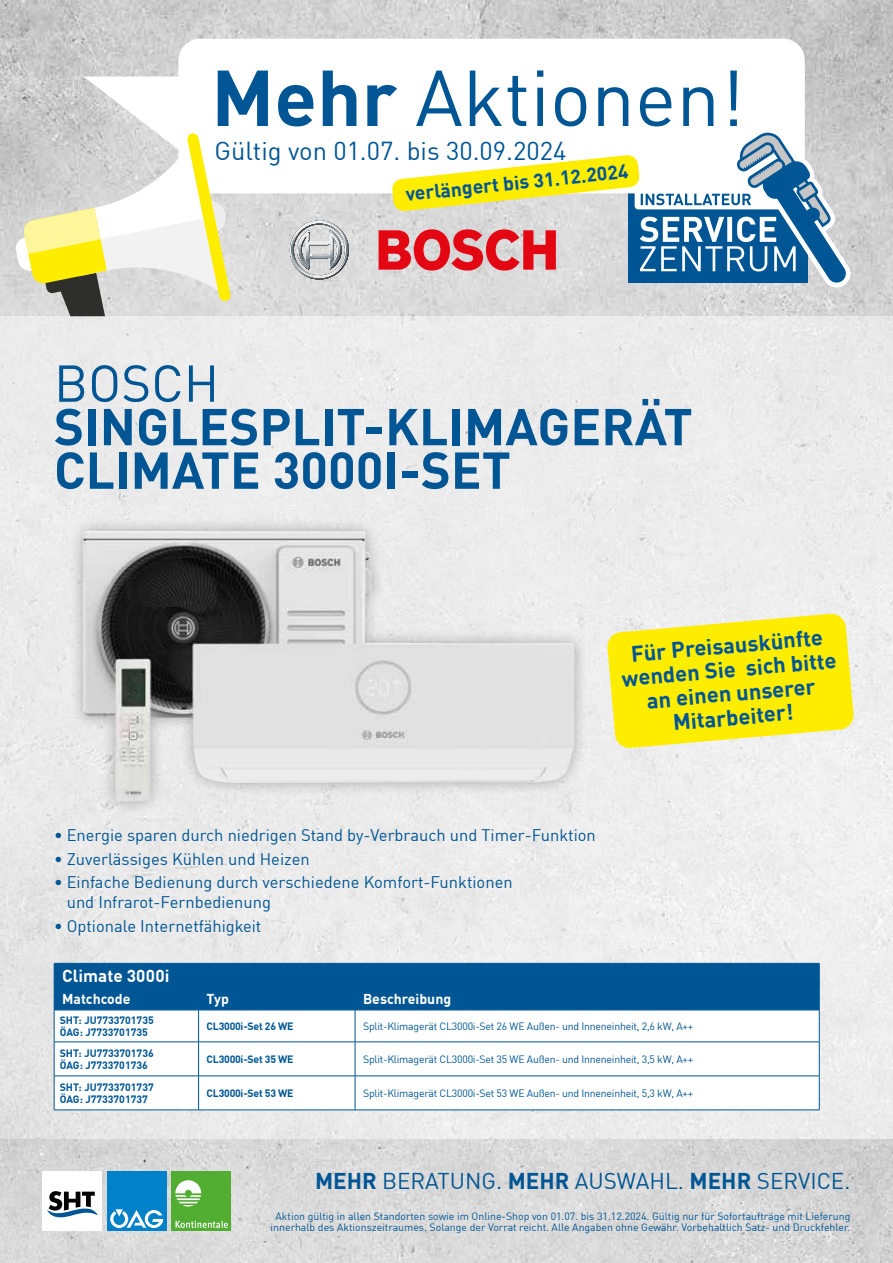
<style>
.page{position:relative;width:893px;height:1263px;background:#fff}
.page>*{position:absolute;margin:0;border:0;box-sizing:border-box;transform-origin:0 0}
.t1{font:77.85px "DIN Offc Pro";color:#005694}
.t2{font:700 51px/43.5px "DIN Offc Pro";color:#005694}
.t3{font:51px "DIN Offc Pro";color:#005694}
.t4{font:25.5px "DIN Offc Pro";color:#005694}
.t5{font:22.35px "DIN Offc Pro";color:#005694}
.t6{font:700 21.9px/24px "DIN Offc Pro";color:#005694;text-align:center}
.t7{font:700 19.35px "DIN Offc Pro";color:#005694}
.t8{font:700 17.1px "DIN Offc Pro";letter-spacing:.005em;color:#fff}
.t9{font:16.5px/23.7px "DIN Offc Pro";color:#005694}
.t10{font:700 14.1px "DIN Offc Pro";color:#fff}
.t11{font:10.5px/10.5px "DIN Offc Pro";color:#005694;text-align:center}
.t12{font:10.5px "DIN Offc Pro";letter-spacing:-.02em;color:#005694}
.t13{font:700 10.5px/12.6px "DIN Offc Pro";color:#005694}
.t14{font:700 10.5px "DIN Offc Pro";letter-spacing:-.02em;color:#005694}
.s1{font-weight:700}
</style>
<div class="page">
<img style="left:0;top:0;width:893px;height:316px">
<div style="left:0;top:316px;width:893px;height:827px;background:#ececec"></div>
<img style="left:0;top:1140px;width:893px;height:123px">
<div style="left:107px;top:1171px;width:59px;height:60px;background:#0081c9"></div>
<svg style="left:110px;top:1209px;width:53px;height:19px"></svg>
<div style="left:43px;top:1171px;width:59px;height:60px;background:#fff"></div>
<svg style="left:47px;top:1191px;width:51px;height:26px"></svg>
<div style="left:172px;top:1171px;width:59px;height:60px;background:#52ae32"></div>
<svg style="left:175px;top:1220px;width:53px;height:8px"></svg>
<svg style="left:175px;top:1180px;width:26px;height:26px"></svg>
<div style="left:178px;top:39px;width:627px;height:154px;background:#fff;border-radius:22px"></div>
<svg style="left:15px;top:76px;width:216px;height:240px"></svg>
<svg style="left:290px;top:220px;width:59px;height:60px;background:#bfc1c3"></svg>
<div style="left:55px;top:1011px;width:764px;height:99px;background:#fff"></div>
<hr style="left:54px;top:1010px;width:1px;height:32px;background:#005694">
<hr style="left:198px;top:1010px;width:1px;height:32px;background:#005694">
<hr style="left:355px;top:1010px;width:1px;height:32px;background:#005694">
<hr style="left:819px;top:1010px;width:1px;height:32px;background:#005694">
<hr style="left:54px;top:1041px;width:145px;height:1px;background:#005694">
<hr style="left:54px;top:1042px;width:1px;height:34px;background:#005694">
<hr style="left:199px;top:1041px;width:156px;height:1px;background:#005694">
<hr style="left:198px;top:1042px;width:1px;height:34px;background:#005694">
<hr style="left:355px;top:1041px;width:464px;height:1px;background:#005694">
<hr style="left:355px;top:1042px;width:1px;height:34px;background:#005694">
<hr style="left:819px;top:1042px;width:1px;height:34px;background:#005694">
<hr style="left:54px;top:1075px;width:145px;height:1px;background:#005694">
<hr style="left:54px;top:1076px;width:1px;height:34px;background:#005694">
<hr style="left:199px;top:1075px;width:156px;height:1px;background:#005694">
<hr style="left:198px;top:1076px;width:1px;height:34px;background:#005694">
<hr style="left:355px;top:1075px;width:464px;height:1px;background:#005694">
<hr style="left:355px;top:1076px;width:1px;height:34px;background:#005694">
<hr style="left:819px;top:1076px;width:1px;height:34px;background:#005694">
<hr style="left:54px;top:1110px;width:145px;height:1px;background:#005694">
<hr style="left:199px;top:1110px;width:156px;height:1px;background:#005694">
<hr style="left:355px;top:1110px;width:464px;height:1px;background:#005694">
<div style="left:54px;top:963px;width:766px;height:47px;background:#005694"></div>
<hr style="left:54px;top:1010px;width:145px;height:1px;background:#005694">
<hr style="left:199px;top:1010px;width:156px;height:1px;background:#005694">
<hr style="left:355px;top:1010px;width:464px;height:1px;background:#005694">
<div style="left:69px;top:517px;width:519px;height:299px;background:#000;opacity:.3"></div>
<img style="left:83px;top:531px;width:491px;height:270px">
<svg style="left:607px;top:613px;width:247px;height:135px"></svg>
<svg style="left:379px;top:125px;width:471px;height:163px"></svg>
<h1 class="t1" style="left:211px;top:37px;width:535px"><span class="s1">Mehr</span> Aktionen!</h1>
<h3 class="t4" style="left:214px;top:131px;width:353px">Gültig von 01.07. bis 30.09.2024</h3>
<h3 class="t7" style="left:404px;top:178px;width:225px;rotate:-6deg">verlängert bis 31.12.2024</h3>
<h2 class="t3" style="left:54px;top:343px;width:167px">BOSCH</h2>
<h2 class="t2" style="left:54px;top:398px;width:640px">SINGLESPLIT-KLIMAGERÄT<br>CLIMATE 3000I-SET</h2>
<h3 class="t6" style="left:618px;top:640px;width:217px;rotate:-5deg">Für Preisauskünfte wenden Sie sich bitte an einen unserer<br>Mitarbeiter!</h3>
<h3 class="t9" style="left:54px;top:821px;width:543px">∙ Energie sparen durch niedrigen Stand by-Verbrauch und Timer-Funktion ∙ Zuverlässiges Kühlen und Heizen<br>∙ Einfache Bedienung durch verschiedene Komfort-Funktionen</h3>
<h3 class="t9" style="left:54px;top:888px;width:219px;text-indent:13px">und Infrarot-Fernbedienung ∙ Optionale Internetfähigkeit</h3>
<h3 class="t8" style="left:62px;top:961px;width:109px">Climate 3000i</h3>
<h3 class="t10" style="left:62px;top:987px;width:70px">Matchcode</h3>
<h3 class="t10" style="left:207px;top:987px;width:24px">Typ</h3>
<h3 class="t10" style="left:363px;top:987px;width:90px">Beschreibung</h3>
<p class="t13" style="left:60px;top:1012px;width:96px">SHT: JU7733701735<br>ÖAG: J7733701735</p>
<p class="t14" style="left:207px;top:1017px;width:88px">CL3000i-Set 26 WE</p>
<p class="t12" style="left:363px;top:1018px;width:332px">Split-Klimagerät CL3000i-Set 26 WE Außen- und Inneneinheit, 2,6 kW, A++</p>
<p class="t13" style="left:60px;top:1045px;width:96px">SHT: JU7733701736<br>ÖAG: J7733701736</p>
<p class="t14" style="left:207px;top:1050px;width:88px">CL3000i-Set 35 WE</p>
<p class="t12" style="left:363px;top:1051px;width:332px">Split-Klimagerät CL3000i-Set 35 WE Außen- und Inneneinheit, 3,5 kW, A++</p>
<p class="t13" style="left:60px;top:1079px;width:96px">SHT: JU7733701737<br>ÖAG: J7733701737</p>
<p class="t14" style="left:207px;top:1084px;width:88px">CL3000i-Set 53 WE</p>
<p class="t12" style="left:363px;top:1085px;width:332px">Split-Klimagerät CL3000i-Set 53 WE Außen- und Inneneinheit, 5,3 kW, A++</p>
<h3 class="t5" style="left:315px;top:1163px;width:537px"><span class="s1">MEHR</span> BERATUNG. <span class="s1">MEHR</span> AUSWAHL. <span class="s1">MEHR</span> SERVICE.</h3>
<p class="t11" style="left:271px;top:1210px;width:581px">Aktion gültig in allen Standorten sowie im Online-Shop von 01.07. bis 31.12.2024. Gültig nur für Sofortaufträge mit Lieferung innerhalb des Aktionszeitraumes. Solange der Vorrat reicht. Alle Angaben ohne Gewähr. Vorbehaltlich Satz- und Druckfehler.</p>
</div>
